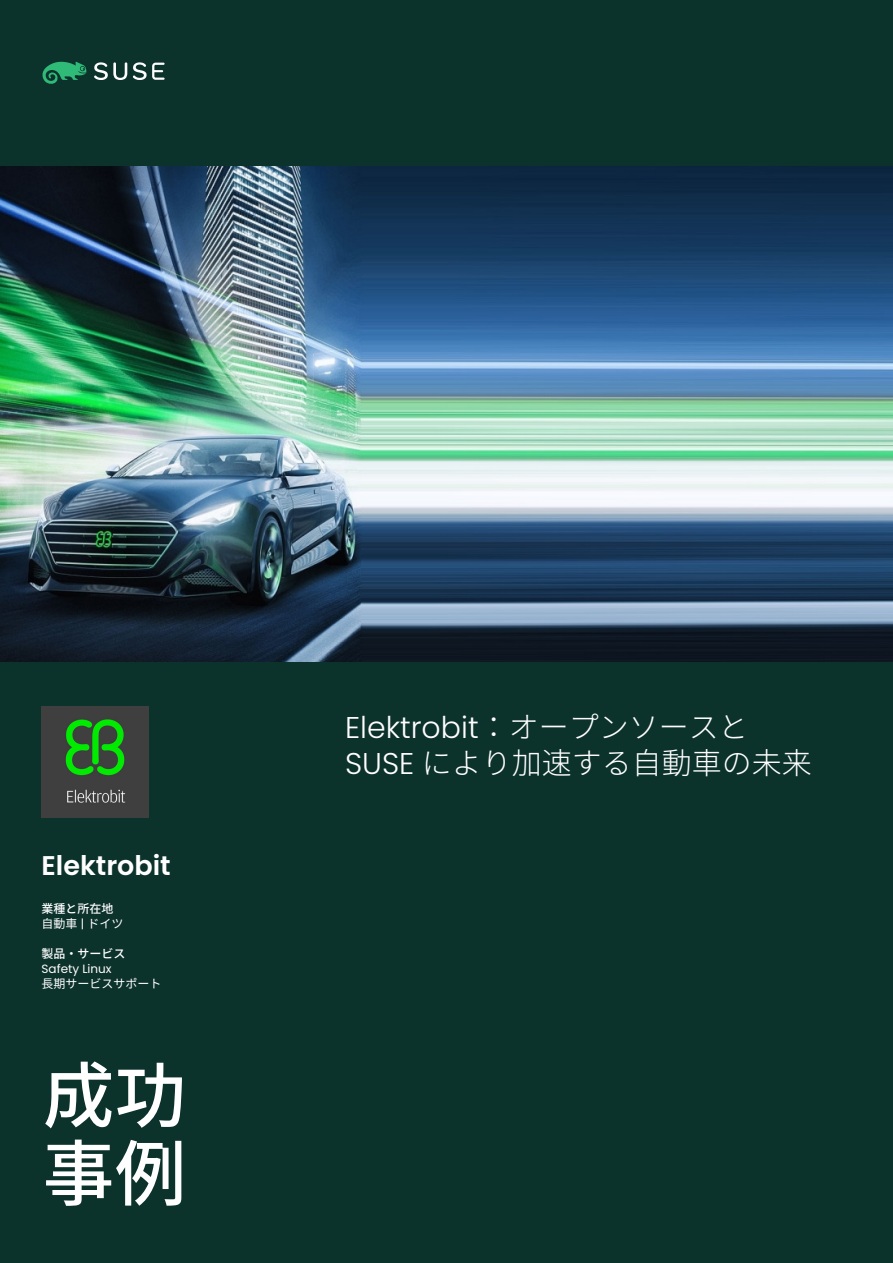
<style>
.page{position:relative;width:893px;height:1263px;background:#0c322c}
.page>*{position:absolute;margin:0;border:0;box-sizing:border-box;transform-origin:0 0}
.t1{font:500 72px/78px "Noto Sans CJ Kjp";color:#fff}
._16_-_sub_heading_2{font:300 30px/36px "Noto Sans CJ Kjp";color:#fff}
.Heading{font:600 27px "Poppins";color:#fff}
.Body_Copy_Small{font:12px "Noto Sans CJ Kjp";color:#fff}
.Body_Copy_Small-2{font:500 12px "Noto Sans CJ Kjp";color:#fff}
.Body_Copy_Small-3{font:12px "Poppins";color:#fff}
.s1{font-family:"Poppins"}
</style>
<div class="page">
<svg style="left:94px;top:62px;width:71px;height:18px"></svg>
<svg style="left:42px;top:62px;width:44px;height:22px"></svg>
<img style="left:0;top:166px;width:893px;height:496px">
<img style="left:42px;top:706px;width:107px;height:111px">
<p class="Heading" style="left:42px;top:850px;width:131px">Elektrobit</p>
<p class="Body_Copy_Small-2" style="left:42px;top:902px;width:74px">業種と所在地</p>
<p class="Body_Copy_Small" style="left:42px;top:917px;width:83px">自動車 <span class="s1">|</span> ドイツ</p>
<p class="Body_Copy_Small-2" style="left:42px;top:947px;width:86px">製品・サービス</p>
<p class="Body_Copy_Small-3" style="left:42px;top:962px;width:72px">Safety Linux</p>
<p class="Body_Copy_Small" style="left:42px;top:977px;width:122px">長期サービスサポート</p>
<h1 class="t1" style="left:43px;top:1058px;width:146px">成功事例</h1>
<p class="_16_-_sub_heading_2" style="left:345px;top:710px;width:468px"><span class="s1">Elektrobit</span>：オープンソースと<br><span class="s1">SUSE</span> により加速する自動車の未来</p>
</div>
